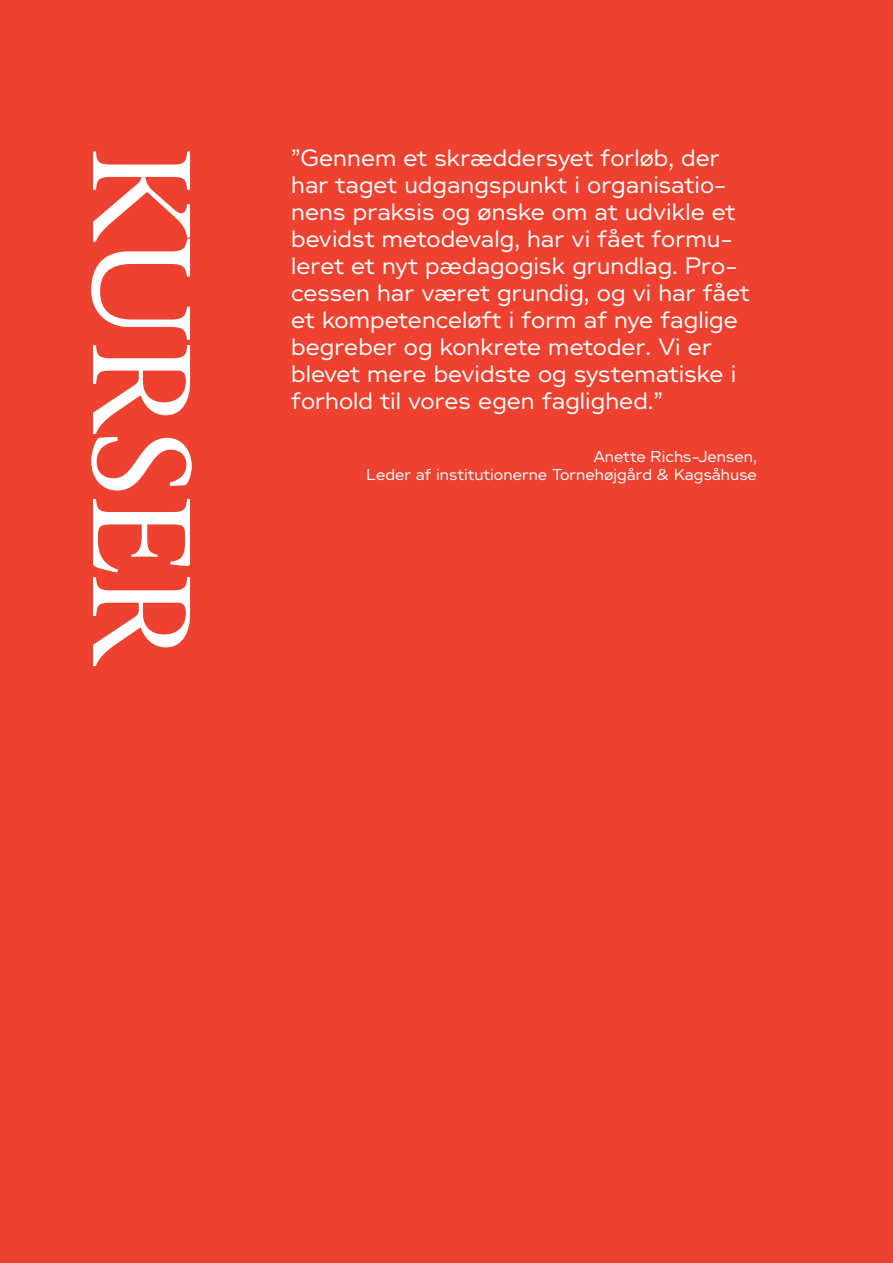
<style>
.page{position:relative;width:893px;height:1263px;background:#ef4130}
.page>*{position:absolute;margin:0;border:0;box-sizing:border-box;transform-origin:0 0}
.t1{font:145.5px "Primo Serif";letter-spacing:-.01em;color:#fff}
.t2{font:22.5px/27px "No 5";color:#fff}
.t3{font:15px/18px "No 5";color:#fff;text-align:right}
</style>
<div class="page">
<h1 class="t1" style="left:234px;top:149px;width:519px;rotate:90deg">KURSER</h1>
<p class="t2" style="left:291px;top:143px;width:460px">”Gennem et skræddersyet forløb, der har taget udgangspunkt i organisatio&shy;nens praksis og ønske om at udvikle et bevidst metodevalg, har vi fået formu&shy;leret et nyt pædagogisk grundlag. Pro&shy;cessen har været grundig, og vi har fået et kompetenceløft i form af nye faglige begreber og konkrete metoder. Vi er blevet mere bevidste og systematiske i forhold til vores egen faglighed.”</p>
<p class="t3" style="left:367px;top:447px;width:392px">Anette Richs-Jensen,<br>Leder af institutionerne Tornehøjgård &amp; Kagsåhuse</p>
</div>
